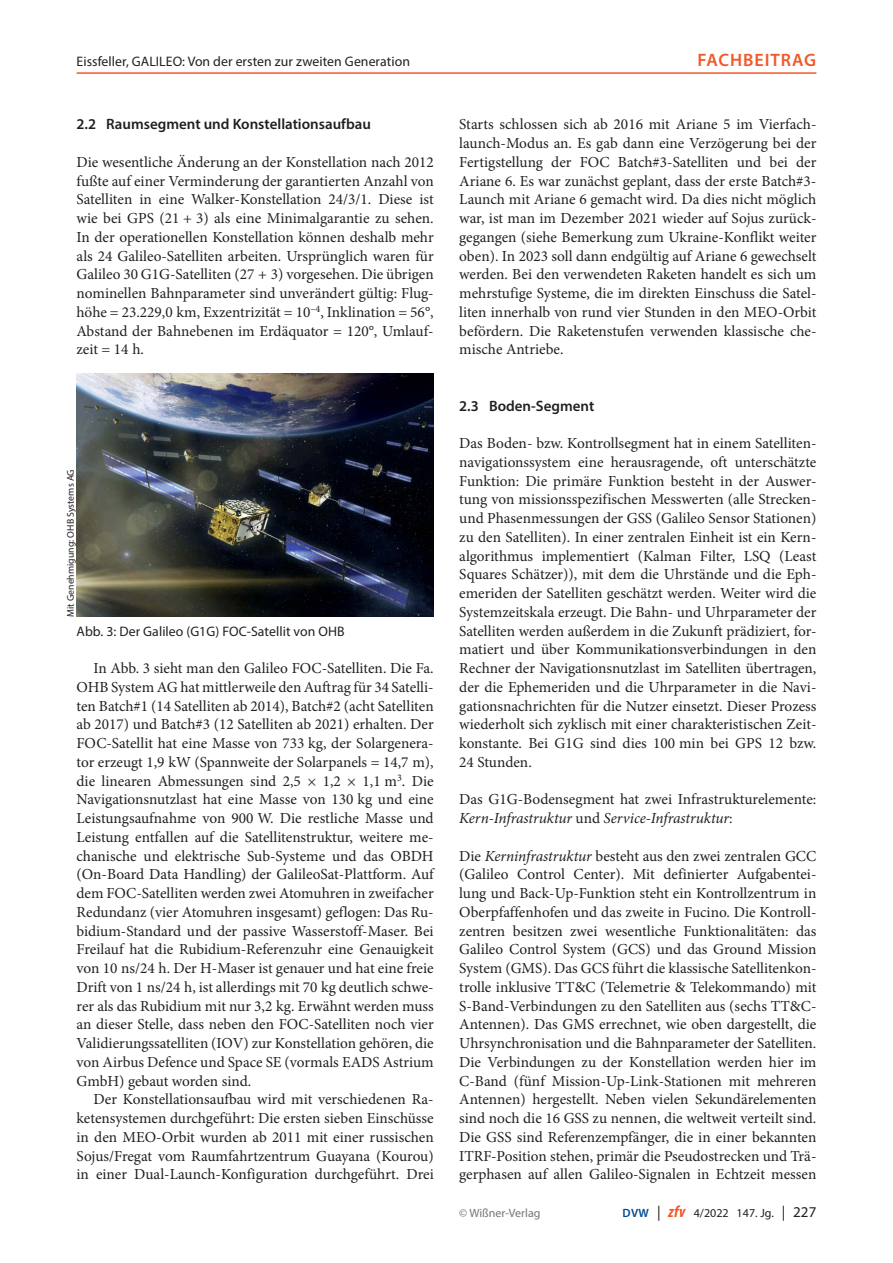
<style>
.page{position:relative;width:893px;height:1263px;background:#fff}
.page>*{position:absolute;margin:0;border:0;box-sizing:border-box;transform-origin:0 0}
.t1{font:600 18px "Myriad Pro";letter-spacing:.055em;color:#f15929}
._01_normal{font:15.3px/18.8px "Minion Pro";color:#231f20;text-align:justify}
._01_normal_oEZ{font:15.3px/18.8px "Minion Pro";color:#231f20;text-align:justify}
._01_normal_oEZ_AA{font:15.3px/18.8px "Minion Pro";color:#231f20}
._12_titel_2{font:600 15px "Myriad Pro";color:#231f20}
._05_abb{font:13.8px "Myriad Pro";letter-spacing:.005em;color:#231f20}
.t2{font:12px "Myriad Pro";letter-spacing:.005em;color:#231f20}
.t3{font:12px "Myriad Pro";color:#757679}
._05_abb_copyright{font:9.75px "Myriad Pro";letter-spacing:.005em;color:#231f20}
.s1{font-style:italic}
.s2{font-weight:600;color:#014990}
.s3{font-size:15px}
.s4{font-weight:700;font-style:italic;font-stretch:condensed;font-size:16.5px;color:#f15929}
</style>
<div class="page">
<img style="left:77px;top:373px;width:357px;height:244px">
<hr style="left:77px;top:72px;width:739px;height:2px;background:#f15929">
<p class="_05_abb" style="left:77px;top:53px;width:335px">Eissfeller, GALILEO: Von der ersten zur zweiten Generation</p>
<p class="t1" style="left:698px;top:48px;width:118px">Fachbe itrag</p>
<p class="_12_titel_2" style="left:77px;top:115px;width:296px">2.2 Raumsegment und Konstellationsaufbau</p>
<p class="_01_normal_oEZ" style="left:77px;top:153px;width:359px">Die wesentliche Änderung an der Konstellation nach 2012 fußte auf einer Verminderung der garantierten Anzahl von Satelliten in eine Walker-Konstellation 24/3/1. Diese ist wie bei GPS (21 + 3) als eine Minimalgarantie zu sehen.<br>In der operationellen Konstellation können deshalb mehr als 24 Galileo-Satelliten arbeiten. Ursprünglich waren für Galileo 30 G1G-Satelliten (27 + 3) vorgesehen. Die übrigen nominellen Bahnparameter sind unverändert gültig: Flug‑ höhe = 23.229,0 km, Exzentrizität = 10<sup>–4</sup>, Inklination = 56°, Abstand der Bahnebenen im Erdäquator = 120°, Umlauf‑ zeit = 14 h.</p>
<p class="_05_abb_copyright" style="left:65px;top:617px;width:149px;rotate:-90deg">Mit Genehmigung: OHB Systems AG</p>
<p class="_05_abb" style="left:77px;top:622px;width:270px">Abb. 3: Der Galileo (G1G) FOC-Satellit von OHB</p>
<p class="_01_normal" style="left:77px;top:659px;width:359px;text-indent:17px">In Abb. 3 sieht man den Galileo FOC-Satelliten. Die Fa.<br>OHB System AG hat mittlerweile den Auftrag für 34 Satelli‑ ten Batch#1 (14 Satelliten ab 2014), Batch#2 (acht Satelliten ab 2017) und Batch#3 (12 Satelliten ab 2021) erhalten. Der FOC-Satellit hat eine Masse von 733 kg, der Solargenera‑ tor erzeugt 1,9 kW (Spannweite der Solarpanels = 14,7 m), die linearen Abmessungen sind 2,5 × 1,2 × 1,1 m<sup>3</sup>. Die Navigationsnutzlast hat eine Masse von 130 kg und eine Leistungsaufnahme von 900 W. Die restliche Masse und Leistung entfallen auf die Satellitenstruktur, weitere me‑ chanische und elektrische Sub-Systeme und das OBDH (On‑Board Data Handling) der GalileoSat-Plattform. Auf dem FOC-Satelliten werden zwei Atomuhren in zweifacher Redundanz (vier Atomuhren insgesamt) geflogen: Das Ru‑ bidium-Standard und der passive Wasserstoff-Maser. Bei Freilauf hat die Rubidium-Referenzuhr eine Genauigkeit von 10 ns/24 h. Der H‑Maser ist genauer und hat eine freie Drift von 1 ns/24 h, ist allerdings mit 70 kg deutlich schwe‑ rer als das Rubidium mit nur 3,2 kg. Erwähnt werden muss an dieser Stelle, dass neben den FOC-Satelliten noch vier Validierungssatelliten (IOV) zur Konstellation gehören, die von Airbus Defence und Space SE (vormals EADS Astrium GmbH) gebaut worden sind.</p>
<p class="_01_normal" style="left:77px;top:1090px;width:359px;text-indent:17px">Der Konstellationsaufbau wird mit verschiedenen Ra‑ ketensystemen durchgeführt: Die ersten sieben Einschüsse in den MEO-Orbit wurden ab 2011 mit einer russischen Sojus/Fregat vom Raumfahrtzentrum Guayana (Kourou) in einer Dual-Launch-Konfiguration durchgeführt. Drei</p>
<p class="_01_normal" style="left:459px;top:115px;width:359px">Starts schlossen sich ab 2016 mit Ariane 5 im Vierfach‑ launch-Modus an. Es gab dann eine Verzögerung bei der Fertigstellung der FOC Batch#3-Satelliten und bei der Ariane 6. Es war zunächst geplant, dass der erste Batch#3- Launch mit Ariane 6 gemacht wird. Da dies nicht möglich war, ist man im Dezember 2021 wieder auf Sojus zurück‑ gegangen (siehe Bemerkung zum Ukraine-Konflikt weiter oben). In 2023 soll dann endgültig auf Ariane 6 gewechselt werden. Bei den verwendeten Raketen handelt es sich um mehrstufige Systeme, die im direkten Einschuss die Satel‑ liten innerhalb von rund vier Stunden in den MEO-Orbit befördern. Die Raketenstufen verwenden klassische che‑ mische Antriebe.</p>
<p class="_12_titel_2" style="left:459px;top:396px;width:137px">2.3 Boden-Segment</p>
<p class="_01_normal_oEZ" style="left:459px;top:434px;width:359px">Das Boden- bzw. Kontrollsegment hat in einem Satelliten‑ navigationssystem eine herausragende, oft unterschätzte Funktion: Die primäre Funktion besteht in der Auswer‑ tung von missionsspezifischen Messwerten (alle Strecken&shy;und Phasenmessungen der GSS (Galileo Sensor Stationen) zu den Satelliten). In einer zentralen Einheit ist ein Kern&shy;algorithmus implementiert (Kalman Filter, LSQ (Least Squares Schätzer)), mit dem die Uhrstände und die Eph‑ emeriden der Satelliten geschätzt werden. Weiter wird die Systemzeitskala erzeugt. Die Bahn- und Uhrparameter der Satelliten werden außerdem in die Zukunft prädiziert, for‑ matiert und über Kommunikationsverbindungen in den Rechner der Navigationsnutzlast im Satelliten übertragen, der die Ephemeriden und die Uhrparameter in die Navi‑ gationsnachrichten für die Nutzer einsetzt. Dieser Prozess wiederholt sich zyklisch mit einer charakteristischen Zeit‑ konstante. Bei G1G sind dies 100 min bei GPS 12 bzw.<br>24 Stunden.</p>
<p class="_01_normal_oEZ_AA" style="left:459px;top:790px;width:359px">Das G1G-Bodensegment hat zwei Infrastrukturelemente:<br><span class="s1">Kern-Infrastruktur</span> und <span class="s1">Service-Infrastruktur</span>:</p>
<p class="_01_normal_oEZ_AA" style="left:459px;top:846px;width:359px;text-align:justify">Die <span class="s1">Kerninfrastruktur</span> besteht aus den zwei zentralen GCC (Galileo Control Center). Mit definierter Aufgabentei‑ lung und Back‑Up-Funktion steht ein Kontrollzentrum in Oberpfaffenhofen und das zweite in Fucino. Die Kontroll‑ zentren besitzen zwei wesentliche Funktionalitäten: das Galileo Control System (GCS) und das Ground Mission System (GMS). Das GCS führt die klassische Satellitenkon‑ trolle inklusive TT&amp;C (Telemetrie &amp; Telekommando) mit S‑Band-Verbindungen zu den Satelliten aus (sechs TT&amp;C-Antennen). Das GMS errechnet, wie oben dargestellt, die Uhrsynchronisation und die Bahnparameter der Satelliten.<br>Die Verbindungen zu der Konstellation werden hier im C‑Band (fünf Mission-Up-Link-Stationen mit mehreren Antennen) hergestellt. Neben vielen Sekundärelementen sind noch die 16 GSS zu nennen, die weltweit verteilt sind.<br>Die GSS sind Referenzempfänger, die in einer bekannten ITRF-Position stehen, primär die Pseudostrecken und Trä‑ gerphasen auf allen Galileo-Signalen in Echtzeit messen</p>
<p class="t3" style="left:459px;top:1205px;width:83px">© Wißner-Verlag</p>
<p class="t2" style="left:623px;top:1205px;width:195px"><span class="s2">DVW</span> <span class="s3">|</span> <span class="s4">zfv</span> 4/2022 147. Jg. <span class="s3">| 227</span></p>
</div>
